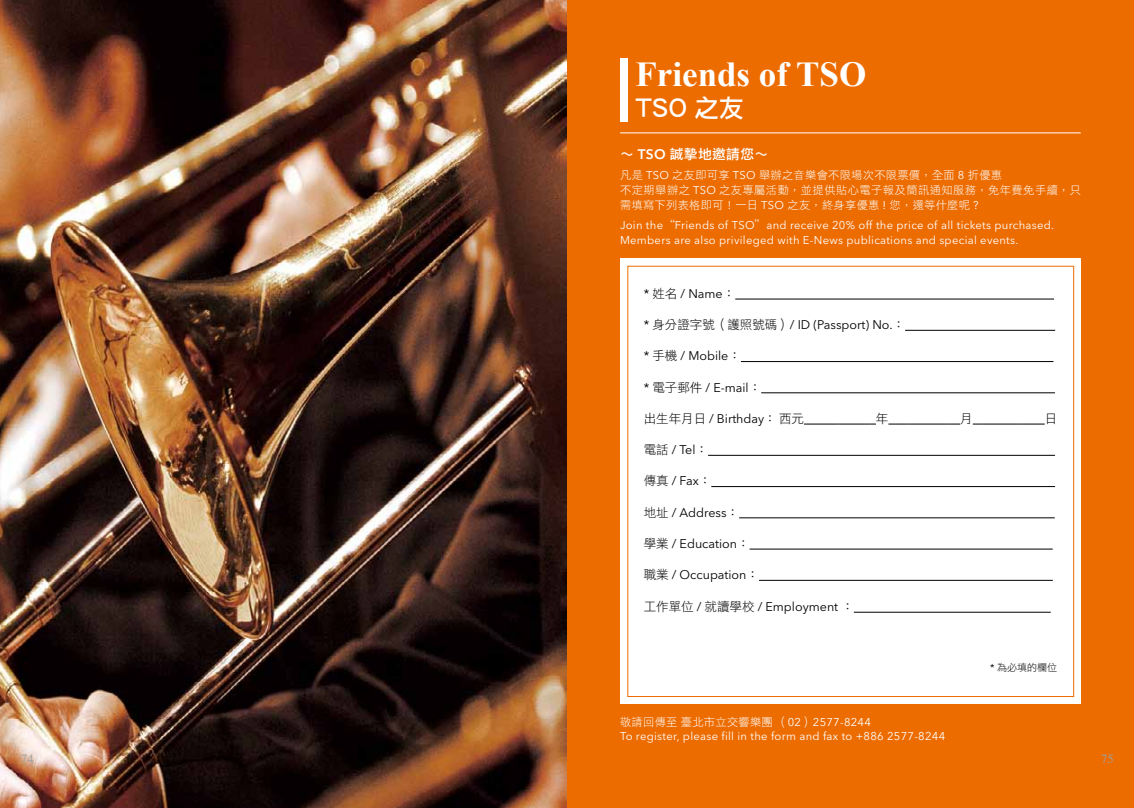
<style>
.page{position:relative;width:1134px;height:808px;background:#fff}
.page>*{position:absolute;margin:0;border:0;box-sizing:border-box;transform-origin:0 0}
.t1{font:700 35px "Times New Roman";color:#fff}
.t2{font:25px "Li Hei Pro";color:#fff}
.t3{font:13.75px "DF Li Hei Std W5";letter-spacing:.025em;color:#fff}
.t4{font:12.5px "Avenir Next LT Pro";color:#000}
.t5{font:12.5px "Times";color:#9fa0a0}
.t6{font:12.5px "DF Li Hei Std W3";color:#000}
.t7{font:11.25px/15px "Avenir Next LT Pro";letter-spacing:.025em;color:#fff}
.t8{font:11.25px/15px "DF Li Hei Std W3";letter-spacing:.025em;color:#fff}
.t9{font:10px "DF Li Hei Std W3";color:#000}
.s1{font-family:"Avenir Next LT Pro";font-weight:600}
.s2{font-family:"Avenir Next LT Pro"}
.s3{font-family:"DF Li Hei Std W3"}
</style>
<div class="page">
<div style="left:567px;top:0;width:567px;height:808px;background:#ed6c00"></div>
<div style="left:620px;top:58px;width:8px;height:63px;background:#fff"></div>
<hr style="left:620px;top:132px;width:461px;height:1px;background:#fff">
<div style="left:621px;top:259px;width:460px;height:445px;background:#fff"></div>
<hr style="left:735px;top:299px;width:319px;height:1px;background:#000">
<hr style="left:905px;top:330px;width:150px;height:1px;background:#000">
<hr style="left:741px;top:361px;width:312px;height:1px;background:#000">
<hr style="left:761px;top:392px;width:294px;height:1px;background:#000">
<hr style="left:804px;top:424px;width:34px;height:1px;background:#000">
<hr style="left:838px;top:424px;width:32px;height:1px;background:#000">
<svg style="left:888px;top:424px;width:19px;height:1px"></svg>
<hr style="left:907px;top:424px;width:41px;height:1px;background:#000">
<svg style="left:948px;top:424px;width:12px;height:1px"></svg>
<hr style="left:982px;top:424px;width:41px;height:1px;background:#000">
<svg style="left:1023px;top:424px;width:22px;height:1px"></svg>
<hr style="left:708px;top:455px;width:347px;height:1px;background:#000">
<hr style="left:711px;top:486px;width:344px;height:1px;background:#000">
<hr style="left:739px;top:517px;width:316px;height:1px;background:#000">
<hr style="left:749px;top:549px;width:304px;height:1px;background:#000">
<hr style="left:759px;top:580px;width:294px;height:1px;background:#000">
<hr style="left:854px;top:612px;width:197px;height:1px;background:#000">
<img style="left:0;top:0;width:567px;height:808px">
<p class="t1" style="left:635px;top:50px;width:232px">Friends of TSO</p>
<p class="t2" style="left:635px;top:96px;width:110px">TSO 之友</p>
<p class="t3" style="left:620px;top:147px;width:150px">∼ <span class="s1">TSO</span> 誠摯地邀請您∼</p>
<p class="t8" style="left:620px;top:167px;width:463px">凡是 <span class="s2">TSO</span> 之友即可享 <span class="s2">TSO</span> 舉辦之音樂會不限場次不限票價，全面 <span class="s2">8</span> 折優惠<br>不定期舉辦之 <span class="s2">TSO</span> 之友專屬活動，並提供貼心電子報及簡訊通知服務，免年費免手續，只需填寫下列表格即可！一日 <span class="s2">TSO</span> 之友，終身享優惠 <span class="s2">!</span> 您，還等什麼呢 <span class="s2">?</span></p>
<p class="t7" style="left:620px;top:218px;width:436px">Join the<span class="s3">“</span>Friends of TSO<span class="s3">”</span>and receive 20% off the price of all tickets purchased.<br>Members are also privileged with E-News publications and special events.</p>
<p class="t4" style="left:644px;top:286px;width:93px">* <span class="s3">姓名</span> / Name<span class="s3">：</span></p>
<p class="t4" style="left:644px;top:317px;width:263px">* <span class="s3">身分證字號（護照號碼）</span>/ ID (Passport) No.<span class="s3">：</span></p>
<p class="t4" style="left:644px;top:348px;width:99px">* <span class="s3">手機</span> / Mobile<span class="s3">：</span></p>
<p class="t4" style="left:644px;top:380px;width:119px">* <span class="s3">電子郵件</span> / E-mail<span class="s3">：</span></p>
<p class="t4" style="left:644px;top:411px;width:162px"><span class="s3">出生年月日</span> / Birthday<span class="s3">：西元</span></p>
<p class="t6" style="left:876px;top:412px;width:14px">年</p>
<p class="t6" style="left:960px;top:412px;width:14px">月</p>
<p class="t6" style="left:1045px;top:412px;width:14px">日</p>
<p class="t4" style="left:644px;top:442px;width:66px"><span class="s3">電話</span> / Tel<span class="s3">：</span></p>
<p class="t4" style="left:644px;top:473px;width:69px"><span class="s3">傳真</span> / Fax<span class="s3">：</span></p>
<p class="t4" style="left:644px;top:505px;width:97px"><span class="s3">地址</span> / Address<span class="s3">：</span></p>
<p class="t4" style="left:644px;top:536px;width:107px"><span class="s3">學業</span> / Education<span class="s3">：</span></p>
<p class="t4" style="left:644px;top:567px;width:117px"><span class="s3">職業</span> / Occupation<span class="s3">：</span></p>
<p class="t4" style="left:644px;top:599px;width:212px"><span class="s3">工作單位</span> / <span class="s3">就讀學校</span> / Employment <span class="s3">：</span></p>
<p class="t7" style="left:620px;top:715px;width:327px;line-height:13.8px"><span class="s3">敬請回傳至臺北市立交響樂團（</span>02<span class="s3">）</span>2577-8244<br>To register, please fill in the form and fax to +886 2577-8244</p>
<p class="t9" style="left:990px;top:662px;width:68px"><span class="s2">*</span> 為必填的欄位</p>
<p class="t5" style="left:21px;top:747px;width:14px">74</p>
<p class="t5" style="left:1101px;top:747px;width:14px">75</p>
</div>
